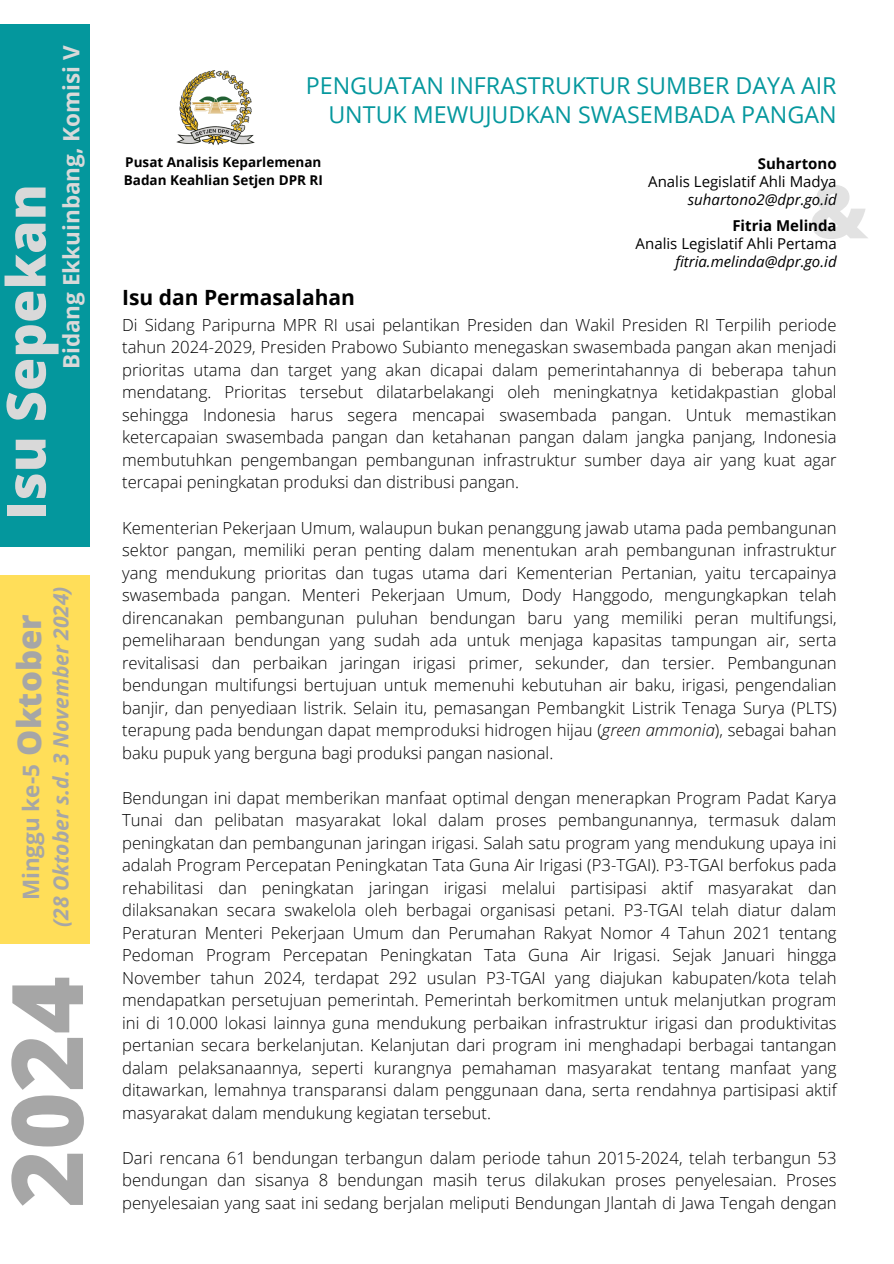
<style>
.page{position:relative;width:894px;height:1264px;background:#fff}
.page>*{position:absolute;margin:0;border:0;box-sizing:border-box;transform-origin:0 0}
.t1{font:800 98.85px "Open Sans";color:#a6a6a6}
.t2{font:800 73.95px "Open Sans";color:#d9d9d9}
.t3{font:800 54px "Open Sans";color:#d9d9d9}
.t4{font:800 33px "Open Sans";color:#a6a6a6}
.t5{font:23.25px/29.2px "Open Sans";color:#04979d;text-align:right}
.t6{font:700 22.5px "Open Sans";color:#d9d9d9}
.t7{font:700 22.5px "Open Sans";color:#a6a6a6}
.t8{font:italic 700 21px "Open Sans";color:#a6a6a6}
.t9{font:700 21px "Open Sans";color:#000}
.t10{font:300 16.65px/22.5px "Open Sans";color:#000;text-align:justify}
.t11{font:15px/18px "Open Sans";color:#000;text-align:right}
.t12{font:700 13.5px "Open Sans";color:#000}
.s1{font-weight:700}
.s2{font-style:italic}
</style>
<div class="page">
<div style="left:0;top:25px;width:89px;height:522px;background:#04979d"></div>
<div style="left:0;top:575px;width:89px;height:368px;background:#ffde59"></div>
<img style="left:176px;top:70px;width:79px;height:75px">
<p class="t6" style="left:55px;top:369px;width:325px;rotate:-90deg">Bidang Ekkuinbang, Komisi V</p>
<p class="t3" style="left:-12px;top:520px;width:337px;rotate:-90deg">Isu Sepekan</p>
<h6 class="t8" style="left:46px;top:927px;width:343px;rotate:-90deg">(28 Oktober s.d. 3 November 2024)</h6>
<h6 class="t4" style="left:6px;top:755px;width:143px;rotate:-90deg">Oktober</h6>
<h5 class="t7" style="left:15px;top:900px;width:138px;rotate:-90deg">Minggu ke-5</h5>
<h1 class="t1" style="left:-23px;top:1207px;width:233px;rotate:-90deg">2024</h1>
<h3 class="t5" style="left:305px;top:70px;width:532px">PENGUATAN INFRASTRUKTUR SUMBER DAYA AIR<br>UNTUK MEWUJUDKAN SWASEMBADA PANGAN</h3>
<p class="t12" style="left:125px;top:152px;width:198px">Pusat Analisis Keparlemenan</p>
<h6 class="t12" style="left:124px;top:170px;width:200px">Badan Keahlian Setjen DPR RI</h6>
<p class="t9" style="left:122px;top:283px;width:234px">Isu dan Permasalahan</p>
<h6 class="t11" style="left:648px;top:154px;width:190px"><span class="s1">Suhartono<br></span>Analis Legislatif Ahli Madya <span class="s2">suhartono2@dpr.go.id</span></h6>
<h6 class="t11" style="left:635px;top:216px;width:202px"><span class="s1">Fitria Melinda<br></span>Analis Legislatif Ahli Pertama <span class="s2">fitria.melinda@dpr.go.id</span></h6>
<h2 class="t2" style="left:808px;top:159px;width:61px">&amp;</h2>
<h5 class="t10" style="left:122px;top:313px;width:715px">Di Sidang Paripurna MPR RI usai pelantikan Presiden dan Wakil Presiden RI Terpilih periode tahun 2024-2029, Presiden Prabowo Subianto menegaskan swasembada pangan akan menjadi prioritas utama dan target yang akan dicapai dalam pemerintahannya di beberapa tahun mendatang. Prioritas tersebut dilatarbelakangi oleh meningkatnya ketidakpastian global sehingga Indonesia harus segera mencapai swasembada pangan. Untuk memastikan ketercapaian swasembada pangan dan ketahanan pangan dalam jangka panjang, Indonesia membutuhkan pengembangan pembangunan infrastruktur sumber daya air yang kuat agar tercapai peningkatan produksi dan distribusi pangan.</h5>
<h3 class="t10" style="left:122px;top:516px;width:715px">Kementerian Pekerjaan Umum, walaupun bukan penanggung jawab utama pada pembangunan sektor pangan, memiliki peran penting dalam menentukan arah pembangunan infrastruktur yang mendukung prioritas dan tugas utama dari Kementerian Pertanian, yaitu tercapainya swasembada pangan. Menteri Pekerjaan Umum, Dody Hanggodo, mengungkapkan telah direncanakan pembangunan puluhan bendungan baru yang memiliki peran multifungsi, pemeliharaan bendungan yang sudah ada untuk menjaga kapasitas tampungan air, serta revitalisasi dan perbaikan jaringan irigasi primer, sekunder, dan tersier. Pembangunan bendungan multifungsi bertujuan untuk memenuhi kebutuhan air baku, irigasi, pengendalian banjir, dan penyediaan listrik. Selain itu, pemasangan Pembangkit Listrik Tenaga Surya (PLTS) terapung pada bendungan dapat memproduksi hidrogen hijau (<span class="s2">green ammonia</span>), sebagai bahan baku pupuk yang berguna bagi produksi pangan nasional.</h3>
<h5 class="t10" style="left:122px;top:786px;width:715px">Bendungan ini dapat memberikan manfaat optimal dengan menerapkan Program Padat Karya Tunai dan pelibatan masyarakat lokal dalam proses pembangunannya, termasuk dalam peningkatan dan pembangunan jaringan irigasi. Salah satu program yang mendukung upaya ini adalah Program Percepatan Peningkatan Tata Guna Air Irigasi (P3-TGAI). P3-TGAI berfokus pada rehabilitasi dan peningkatan jaringan irigasi melalui partisipasi aktif masyarakat dan dilaksanakan secara swakelola oleh berbagai organisasi petani. P3-TGAI telah diatur dalam Peraturan Menteri Pekerjaan Umum dan Perumahan Rakyat Nomor 4 Tahun 2021 tentang Pedoman Program Percepatan Peningkatan Tata Guna Air Irigasi. Sejak Januari hingga November tahun 2024, terdapat 292 usulan P3-TGAI yang diajukan kabupaten/kota telah mendapatkan persetujuan pemerintah. Pemerintah berkomitmen untuk melanjutkan program ini di 10.000 lokasi lainnya guna mendukung perbaikan infrastruktur irigasi dan produktivitas pertanian secara berkelanjutan. Kelanjutan dari program ini menghadapi berbagai tantangan dalam pelaksanaannya, seperti kurangnya pemahaman masyarakat tentang manfaat yang ditawarkan, lemahnya transparansi dalam penggunaan dana, serta rendahnya partisipasi aktif masyarakat dalam mendukung kegiatan tersebut.</h5>
<h5 class="t10" style="left:122px;top:1146px;width:715px">Dari rencana 61 bendungan terbangun dalam periode tahun 2015-2024, telah terbangun 53 bendungan dan sisanya 8 bendungan masih terus dilakukan proses penyelesaian. Proses penyelesaian yang saat ini sedang berjalan meliputi Bendungan Jlantah di Jawa Tengah dengan</h5>
</div>
